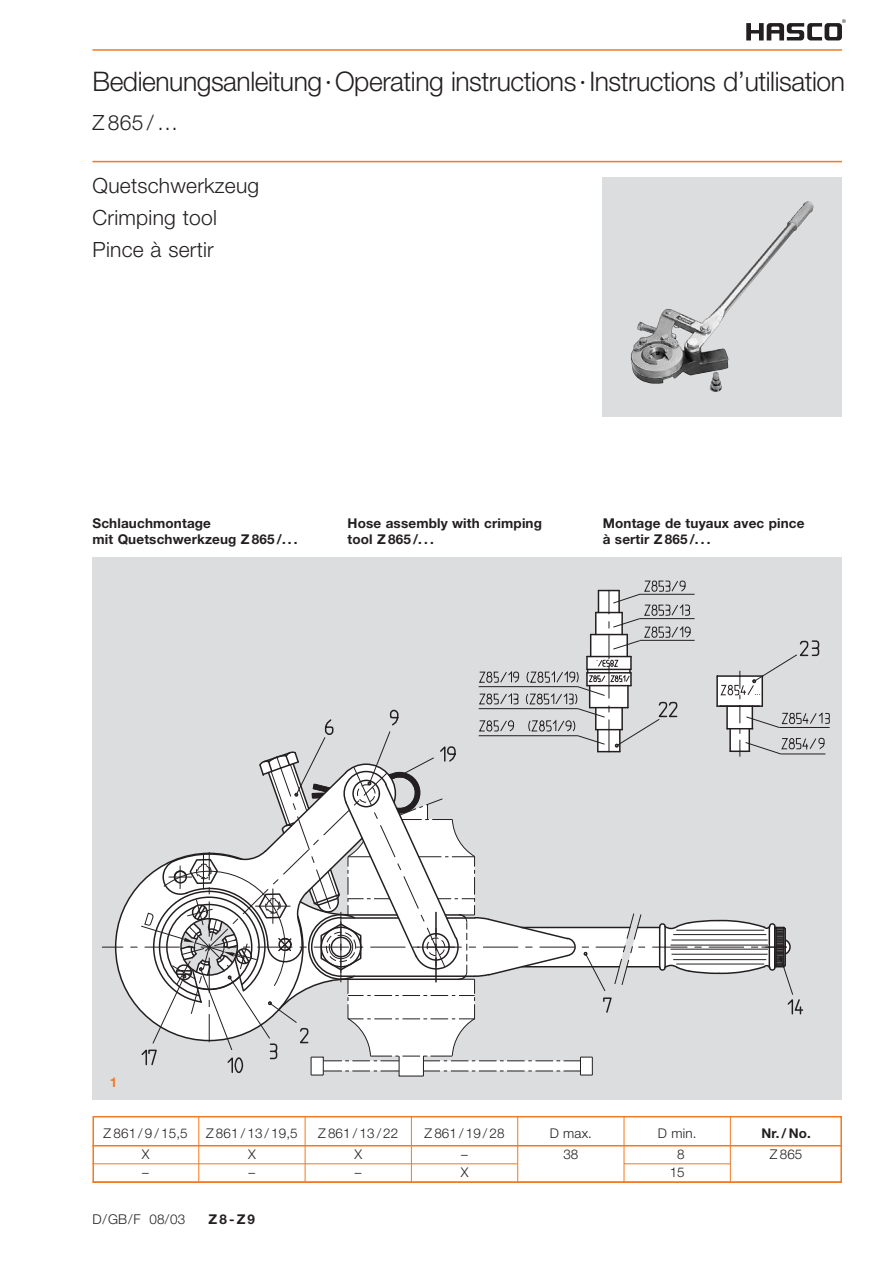
<style>
.page{position:relative;width:893px;height:1263px;background:#fff}
.page>*{position:absolute;margin:0;border:0;box-sizing:border-box;transform-origin:0 0}
.t1{font:300 27px "Helvetica Neue";letter-spacing:-.015em;color:#231f20}
.t2{font:300 21px/32px "Helvetica Neue";letter-spacing:.01em;color:#231f20}
.t3{font:700 13.5px/15.9px "Helvetica Neue";letter-spacing:.01em;color:#231f20}
.t4{font:300 13.5px "Helvetica Neue";color:#231f20}
.t5{font:700 13.5px "Helvetica Neue";color:#f47921}
.t6{font:300 13.35px/21.6px "Helvetica Neue";letter-spacing:.01em;color:#231f20;text-align:center}
.t7{font:700 13.35px "Helvetica Neue";color:#231f20}
.s1{color:#fff}
</style>
<div class="page">
<hr style="left:92px;top:49px;width:750px;height:2px;background:#f47921">
<hr style="left:92px;top:161px;width:750px;height:1px;background:#f47921">
<svg style="left:746px;top:19px;width:100px;height:21px"></svg>
<div style="left:603px;top:178px;width:239px;height:239px;background:#dcdddf"></div>
<img style="left:630px;top:201px;width:183px;height:191px">
<div style="left:92px;top:558px;width:750px;height:542px;background:#dcdddf"></div>
<svg style="left:102px;top:580px;width:728px;height:497px"></svg>
<div style="left:92px;top:1116px;width:750px;height:67px;border:2px solid #f47921"></div>
<hr style="left:92px;top:1145px;width:750px;height:1px;background:#f47921">
<hr style="left:92px;top:1163px;width:426px;height:1px;background:#f47921">
<hr style="left:624px;top:1163px;width:106px;height:1px;background:#f47921">
<hr style="left:730px;top:1116px;width:1px;height:67px;background:#f47921">
<hr style="left:198px;top:1116px;width:1px;height:67px;background:#f47921">
<hr style="left:305px;top:1116px;width:1px;height:67px;background:#f47921">
<hr style="left:411px;top:1116px;width:1px;height:67px;background:#f47921">
<hr style="left:517px;top:1116px;width:1px;height:67px;background:#f47921">
<hr style="left:624px;top:1116px;width:1px;height:67px;background:#f47921">
<h1 class="t1" style="left:92px;top:71px;width:754px">Bedienungsanleitung · Operating instructions · Instructions d’utilisation</h1>
<h2 class="t2" style="left:92px;top:108px;width:87px">Z 865 / …</h2>
<h2 class="t2" style="left:93px;top:172px;width:168px">Quetschwerkzeug<br>Crimping tool<br>Pince à sertir</h2>
<p class="t3" style="left:92px;top:517px;width:207px">Schlauchmontage<br>mit Quetschwerkzeug Z 865 /. . .</p>
<p class="t3" style="left:348px;top:517px;width:196px">Hose assembly with crimping tool Z 865 /. . .</p>
<p class="t3" style="left:603px;top:517px;width:203px">Montage de tuyaux avec pince à sertir Z 865 /. . .</p>
<p class="t5" style="left:110px;top:1077px;width:9px">1</p>
<p class="t6" style="left:104px;top:1123px;width:86px">Z 861 / 9 / 15,5<br>X</p>
<p class="t6" style="left:142px;top:1163px;width:8px">–</p>
<p class="t6" style="left:206px;top:1123px;width:93px">Z 861 / 13 / 19,5<br>X</p>
<p class="t6" style="left:249px;top:1163px;width:8px">–</p>
<p class="t4" style="left:92px;top:1214px;width:94px">D/GB/F 08/03</p>
<p class="t3" style="left:208px;top:1212px;width:48px">Z 8 - Z 9</p>
<p class="t6" style="left:318px;top:1123px;width:82px">Z 861 / 13 / 22<br>X</p>
<p class="t6" style="left:355px;top:1163px;width:8px">–</p>
<p class="t6" style="left:424px;top:1123px;width:82px">Z 861 / 19 / 28 –</p>
<p class="t6" style="left:461px;top:1163px;width:9px">X</p>
<p class="t6" style="left:550px;top:1123px;width:44px">D max.<br>38</p>
<p class="t6" style="left:658px;top:1123px;width:40px">D min.</p>
<p class="t7" style="left:761px;top:1128px;width:51px">Nr. / No.</p>
<p class="t6" style="left:670px;top:1147px;width:17px;line-height:18px;text-align:left"><span class="s1">0</span>8<br>15</p>
<p class="t6" style="left:770px;top:1145px;width:34px">Z 865</p>
</div>
